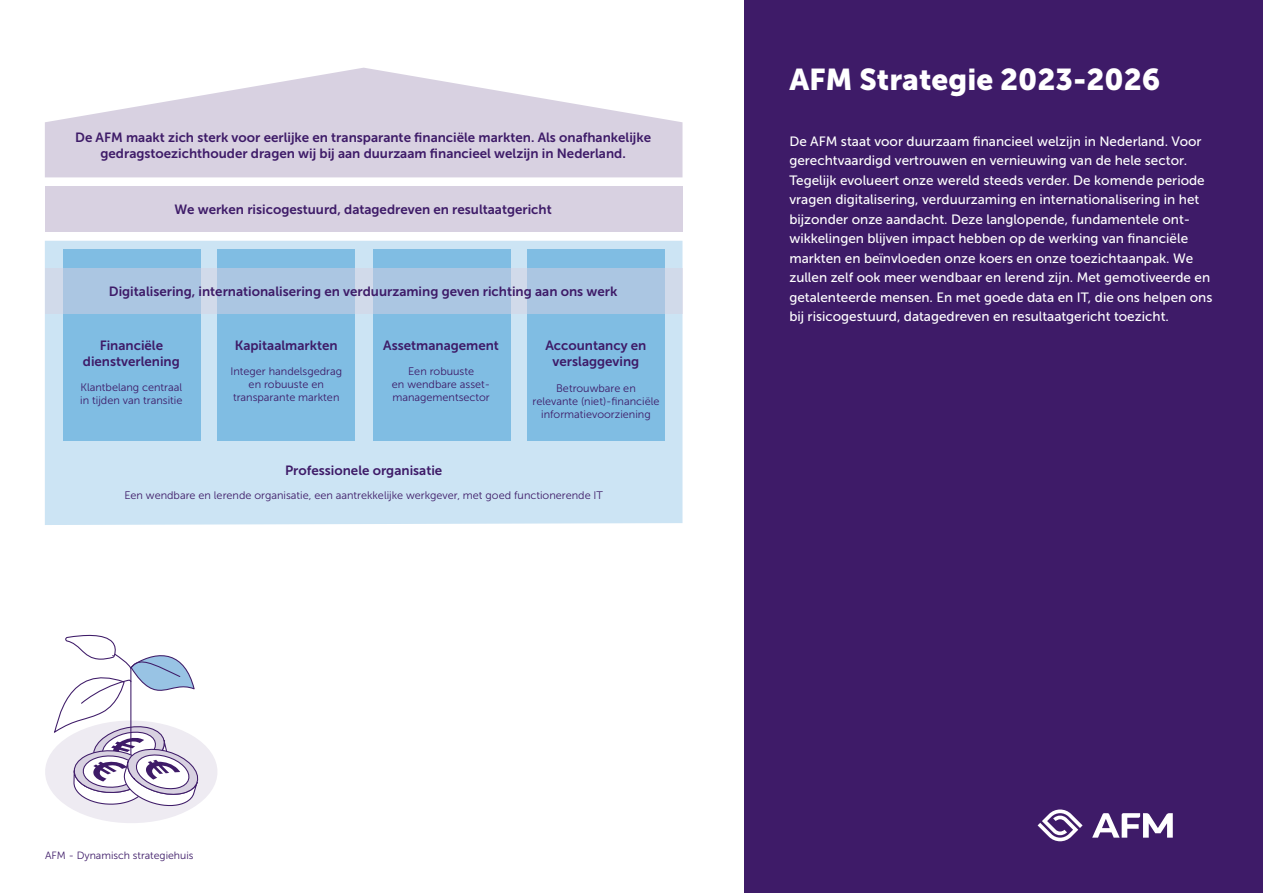
<style>
.page{position:relative;width:1263px;height:893px;background:#fff}
.page>*{position:absolute;margin:0;border:0;box-sizing:border-box;transform-origin:0 0}
.H1_-_Titel{font:30px "Museo Sans 900";color:#fff}
.P_-_Platte_tekst{font:13.5px/19.5px "Museo Sans 500";color:#fff}
.t1{font:13.35px/16px "Museo Sans 700";color:#3e1b68;text-align:center}
.t2{font:10.95px/13px "Museo Sans 300";color:#3e1b68;text-align:center}
.t3{font:10.5px "Museo Sans 300";color:#3e1b68}
</style>
<div class="page">
<div style="left:744px;top:0;width:519px;height:893px;background:#3e1b68"></div>
<div style="left:45px;top:241px;width:637px;height:284px;background:#cce4f4"></div>
<div style="left:45px;top:186px;width:637px;height:46px;background:#d8d1e1"></div>
<svg style="left:45px;top:68px;width:637px;height:109px;fill:#d8d1e1"></svg>
<div style="left:63px;top:250px;width:137px;height:191px;background:#80bde3"></div>
<div style="left:217px;top:250px;width:138px;height:191px;background:#80bde3"></div>
<div style="left:373px;top:250px;width:137px;height:191px;background:#80bde3"></div>
<div style="left:527px;top:250px;width:137px;height:191px;background:#80bde3"></div>
<svg style="left:45px;top:268px;width:637px;height:46px;background:#afc8e2"></svg>
<svg style="left:45px;top:635px;width:172px;height:188px"></svg>
<svg style="left:1092px;top:813px;width:81px;height:25px"></svg>
<svg style="left:1037px;top:809px;width:45px;height:32px"></svg>
<p class="t1" style="left:75px;top:129px;width:577px">De AFM maakt zich sterk voor eerlijke en transparante financiële markten. Als onafhankelijke gedragstoezichthouder dragen wij bij aan duurzaam financieel welzijn in Nederland.</p>
<p class="t1" style="left:174px;top:201px;width:379px">We werken risicogestuurd, datagedreven en resultaatgericht</p>
<p class="t1" style="left:109px;top:283px;width:510px">Digitalisering, internationalisering en verduurzaming geven richting aan ons werk</p>
<p class="t1" style="left:83px;top:337px;width:98px">Financiële dienstverlening</p>
<p class="t2" style="left:80px;top:380px;width:104px;text-align:left">Klantbelang centraal in tijden van transitie</p>
<p class="t1" style="left:235px;top:337px;width:104px">Kapitaalmarkten</p>
<p class="t2" style="left:230px;top:364px;width:113px">Integer handelsgedrag en robuuste en transparante markten</p>
<p class="t1" style="left:383px;top:337px;width:117px">Assetmanagement</p>
<p class="t2" style="left:392px;top:364px;width:100px">Een robuuste<br>en wendbare asset&shy;managementsector</p>
<p class="t1" style="left:545px;top:337px;width:102px">Accountancy en verslaggeving</p>
<p class="t2" style="left:532px;top:382px;width:128px">Betrouwbare en relevante (niet)-financiële informatievoorziening</p>
<p class="t1" style="left:285px;top:462px;width:159px">Professionele organisatie</p>
<p class="t2" style="left:124px;top:489px;width:480px">Een wendbare en lerende organisatie, een aantrekkelijke werkgever, met goed functionerende IT</p>
<h1 class="H1_-_Titel" style="left:789px;top:63px;width:372px">AFM Strategie 2023-2026</h1>
<p class="P_-_Platte_tekst" style="left:789px;top:131px;width:425px">De AFM staat voor duurzaam financieel welzijn in Nederland. Voor gerechtvaardigd vertrouwen en vernieuwing van de hele sector.<br>Tegelijk evolueert onze wereld steeds verder. De komende periode vragen digitalisering, verduurzaming en internationalisering in het bijzonder onze aandacht. Deze langlopende, fundamentele ont&shy;wikkelingen blijven impact hebben op de werking van financiële markten en beïnvloeden onze koers en onze toezichtaanpak. We zullen zelf ook meer wendbaar en lerend zijn. Met gemotiveerde en getalenteerde mensen. En met goede data en IT, die ons helpen ons bij risicogestuurd, datagedreven en resultaatgericht toezicht.</p>
<p class="t3" style="left:45px;top:850px;width:150px">AFM - Dynamisch strategiehuis</p>
</div>
